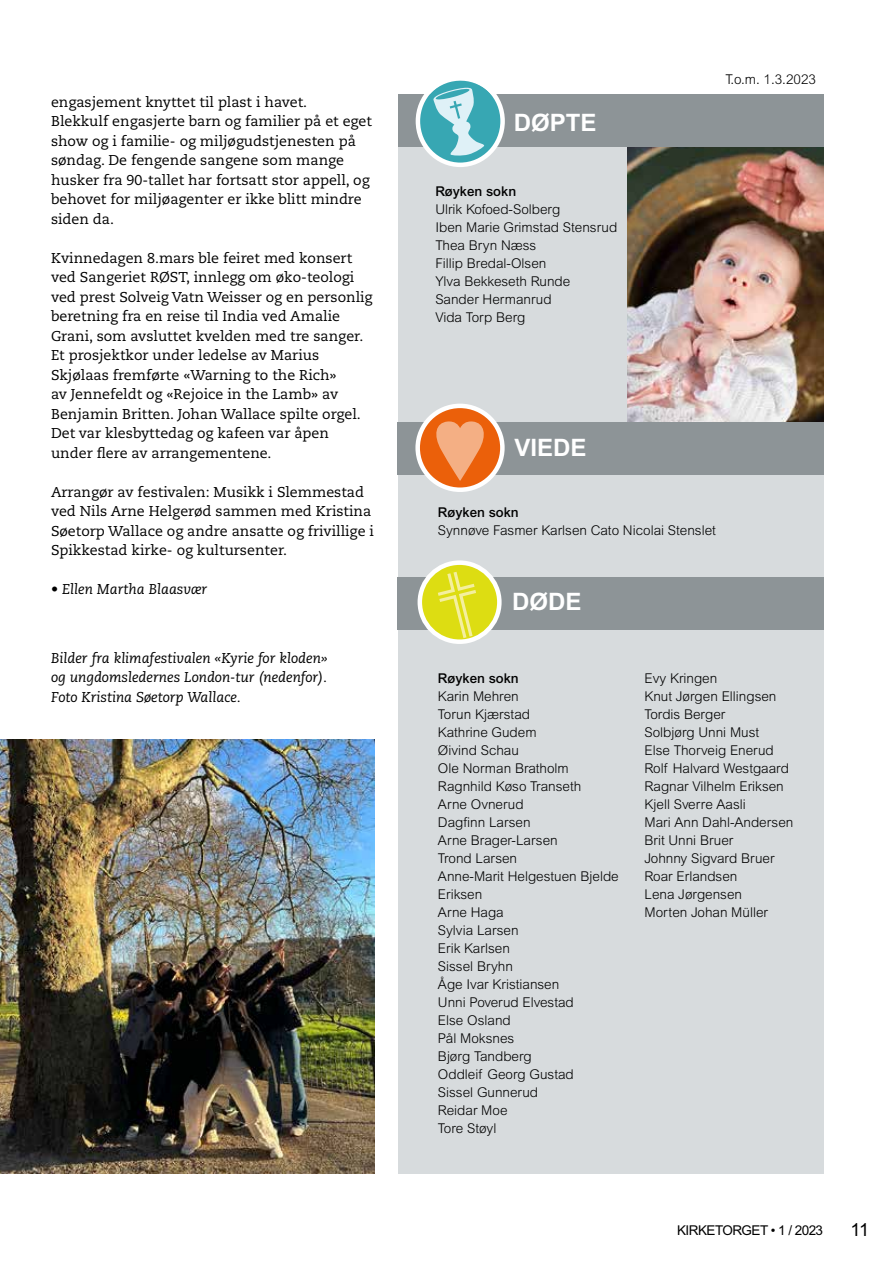
<style>
.page{position:relative;width:893px;height:1263px;background:#fff}
.page>*{position:absolute;margin:0;border:0;box-sizing:border-box;transform-origin:0 0}
.t1{font:700 24px "Arial MT Std";color:#fff}
.t2{font:18px "Arial MT Std";color:#000}
.t3{font:14.25px/19.5px "Caecilia LT Pro 55 Roman";color:#000}
.t4{font:italic 14.25px/19.5px "Caecilia LT Pro 56";color:#000;text-align:justify}
.t5{font:300 13.5px/18px "Arial MT Std";color:#000}
.t6{font:500 13.5px "Arial MT Std";color:#000}
.t7{font:13.5px "Arial MT Std";letter-spacing:-.04em;color:#000}
</style>
<div class="page">
<img style="left:0;top:740px;width:374px;height:434px">
<div style="left:398px;top:96px;width:426px;height:1078px;background:#d7dbdd"></div>
<div style="left:398px;top:578px;width:426px;height:52px;background:#8d9497"></div>
<svg style="left:420px;top:565px;width:79px;height:77px;background:#e0e053"></svg>
<div style="left:418px;top:560px;width:84px;height:84px;border:4px solid #fff;border-radius:50%"></div>
<img style="left:628px;top:147px;width:195px;height:275px">
<div style="left:398px;top:422px;width:426px;height:52px;background:#8d9497"></div>
<svg style="left:418px;top:406px;width:84px;height:84px;background:#ee782f"></svg>
<div style="left:415px;top:404px;width:90px;height:88px;border:4px solid #fff;border-radius:50%"></div>
<svg style="left:435px;top:421px;width:50px;height:60px;background:#f08f53"></svg>
<div style="left:398px;top:95px;width:426px;height:52px;background:#8d9497"></div>
<svg style="left:418px;top:80px;width:85px;height:85px"></svg>
<div style="left:416px;top:75px;width:89px;height:92px;border:4px solid #fff;border-radius:50%"></div>
<p class="t3" style="left:51px;top:92px;width:322px">engasjement knyttet til plast i havet.<br>Blekkulf engasjerte barn og familier på et eget show og i familie- og miljøgudstjenesten på søndag. De fengende sangene som mange husker fra 90-tallet har fortsatt stor appell, og behovet for miljøagenter er ikke blitt mindre siden da.</p>
<p class="t3" style="left:51px;top:248px;width:323px">Kvinnedagen 8.mars ble feiret med konsert ved Sangeriet RØST, innlegg om øko-teologi ved prest Solveig Vatn Weisser og en personlig beretning fra en reise til India ved Amalie Grani, som avsluttet kvelden med tre sanger.<br>Et prosjektkor under ledelse av Marius Skjølaas fremførte «Warning to the Rich»<br>av Jennefeldt og «Rejoice in the Lamb» av Benjamin Britten. Johan Wallace spilte orgel.<br>Det var klesbyttedag og kafeen var åpen under flere av arrangementene.</p>
<p class="t3" style="left:51px;top:482px;width:325px">Arrangør av festivalen: Musikk i Slemmestad ved Nils Arne Helgerød sammen med Kristina Søetorp Wallace og andre ansatte og frivillige i Spikkestad kirke- og kultursenter.</p>
<p class="t4" style="left:51px;top:579px;width:158px">• Ellen Martha Blaasvær</p>
<p class="t4" style="left:51px;top:648px;width:278px">Bilder fra klimafestivalen «Kyrie for kloden» og ungdomsledernes London-tur (nedenfor).<br>Foto Kristina Søetorp Wallace.</p>
<h1 class="t1" style="left:514px;top:109px;width:84px">DØPTE</h1>
<p class="t6" style="left:435px;top:183px;width:82px">Røyken sokn</p>
<p class="t5" style="left:435px;top:200px;width:183px">Ulrik Kofoed-Solberg<br>Iben Marie Grimstad Stensrud<br>Thea Bryn Næss<br>Fillip Bredal-Olsen<br>Ylva Bekkeseth Runde<br>Sander Hermanrud<br>Vida Torp Berg</p>
<p class="t5" style="left:726px;top:70px;width:92px">T.o.m. 1.3.2023</p>
<h1 class="t1" style="left:514px;top:433px;width:74px">VIEDE</h1>
<p class="t6" style="left:438px;top:504px;width:82px">Røyken sokn</p>
<p class="t5" style="left:438px;top:521px;width:279px">Synnøve Fasmer Karlsen Cato Nicolai Stenslet</p>
<h1 class="t1" style="left:512px;top:588px;width:71px">DØDE</h1>
<p class="t6" style="left:438px;top:670px;width:82px">Røyken sokn</p>
<p class="t5" style="left:438px;top:687px;width:182px">Karin Mehren<br>Torun Kjærstad<br>Kathrine Gudem<br>Øivind Schau<br>Ole Norman Bratholm<br>Ragnhild Køso Transeth<br>Arne Ovnerud<br>Dagfinn Larsen<br>Arne Brager-Larsen<br>Trond Larsen<br>Anne-Marit Helgestuen Bjelde<br>Eriksen<br>Arne Haga<br>Sylvia Larsen<br>Erik Karlsen<br>Sissel Bryhn<br>Åge Ivar Kristiansen<br>Unni Poverud Elvestad<br>Else Osland<br>Pål Moksnes<br>Bjørg Tandberg<br>Oddleif Georg Gustad<br>Sissel Gunnerud<br>Reidar Moe<br>Tore Støyl</p>
<p class="t5" style="left:644px;top:669px;width:150px">Evy Kringen<br>Knut Jørgen Ellingsen<br>Tordis Berger<br>Solbjørg Unni Must<br>Else Thorveig Enerud<br>Rolf Halvard Westgaard<br>Ragnar Vilhelm Eriksen<br>Kjell Sverre Aasli<br>Mari Ann Dahl-Andersen<br>Brit Unni Bruer<br>Johnny Sigvard Bruer<br>Roar Erlandsen<br>Lena Jørgensen<br>Morten Johan Müller</p>
<p class="t7" style="left:677px;top:1222px;width:147px">KIRKETORGET • 1 / 2023</p>
<p class="t2" style="left:850px;top:1219px;width:20px">11</p>
</div>
